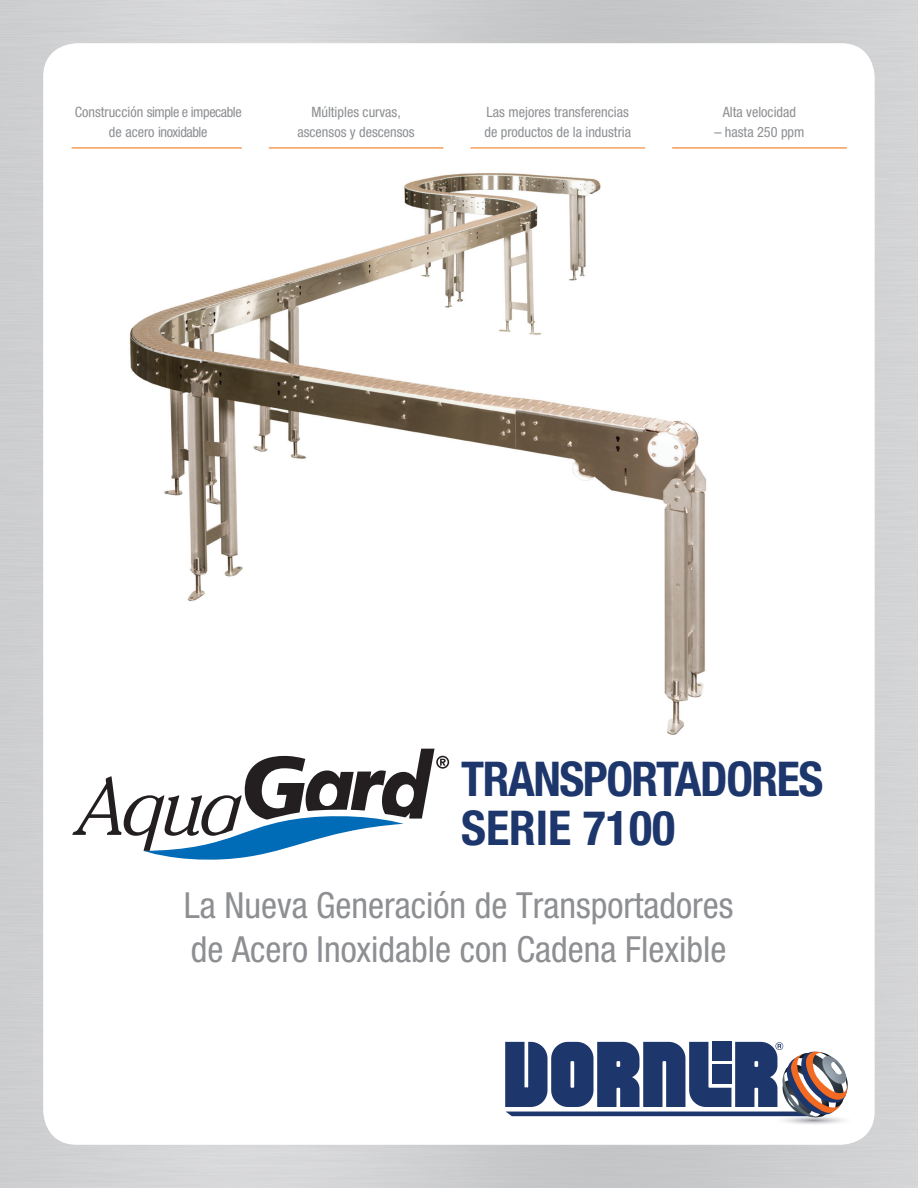
<style>
.page{position:relative;width:918px;height:1188px;background:#fff}
.page>*{position:absolute;margin:0;border:0;box-sizing:border-box;transform-origin:0 0}
.t1{font:700 condensed 48px/48.2px "Helvetica Neue LT Std";letter-spacing:-.03em;color:#1d366c}
.t2{font:condensed 36px "Helvetica Neue";color:#8d8f92}
.t3{font:condensed 14.25px "Helvetica Neue";color:#8d8f92}
.t4{font:condensed 14.25px "Helvetica Neue";letter-spacing:-.03em;color:#8d8f92}
</style>
<div class="page">
<img style="left:71px;top:148px;width:776px;height:601px">
<hr style="left:269px;top:147px;width:174px;height:1px;background:#f47b21">
<hr style="left:470px;top:147px;width:175px;height:1px;background:#f47b21">
<hr style="left:672px;top:147px;width:175px;height:1px;background:#f47b21">
<hr style="left:72px;top:147px;width:170px;height:1px;background:#f47b21">
<svg style="left:72px;top:749px;width:377px;height:111px"></svg>
<svg style="left:505px;top:1042px;width:343px;height:82px"></svg>
<p class="t4" style="left:75px;top:104px;width:169px">Construcción simple e impecable</p>
<p class="t4" style="left:109px;top:123px;width:100px">de acero inoxidable</p>
<p class="t3" style="left:311px;top:104px;width:91px">Múltiples curvas,</p>
<p class="t3" style="left:297px;top:123px;width:119px">ascensos y descensos</p>
<p class="t3" style="left:487px;top:104px;width:144px">Las mejores transferencias</p>
<p class="t3" style="left:484px;top:123px;width:148px">de productos de la industria</p>
<p class="t3" style="left:723px;top:104px;width:75px">Alta velocidad</p>
<p class="t3" style="left:714px;top:123px;width:92px">– hasta 250 ppm</p>
<p class="t1" style="left:461px;top:755px;width:364px">TRANSPORTADORES<br>SERIE 7100</p>
<p class="t2" style="left:184px;top:885px;width:551px">La Nueva Generación de Transportadores</p>
<p class="t2" style="left:191px;top:928px;width:537px">de Acero Inoxidable con Cadena Flexible</p>
</div>
